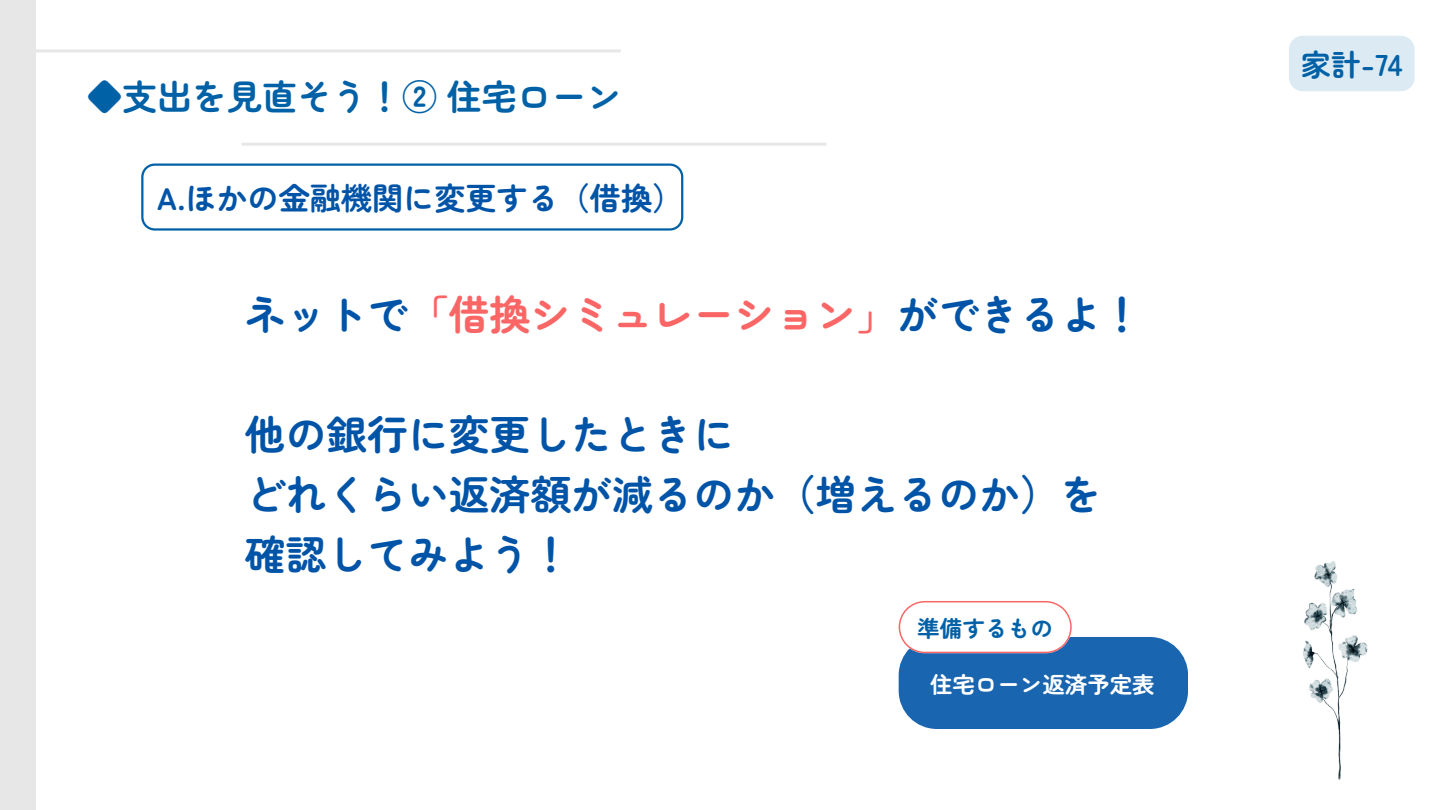
<style>
.page{position:relative;width:1440px;height:810px;background:#fff}
.page>*{position:absolute;margin:0;border:0;box-sizing:border-box;transform-origin:0 0}
.t1{font:700 40.8px/60px "Zen Maru Gothic";color:#0054a7}
.t2{font:700 40.8px "Zen Maru Gothic";color:#fa6666}
.t3{font:700 35px "Zen Maru Gothic";color:#0061a7}
.t4{font:700 31.1px "Zen Maru Gothic";color:#0054a7}
.t5{font:700 30px "Zen Maru Gothic";color:#0061a7}
.t6{font:700 22.6px "Zen Maru Gothic";color:#0061a7}
.t7{font:700 22.5px "Zen Maru Gothic";color:#fff}
.s1{color:#0054a7}
</style>
<div class="page">
<div style="left:0;top:0;width:36px;height:810px;background:#e7e7e7"></div>
<hr style="left:242px;top:143px;width:584px;height:3px;background:#e7e7e7">
<hr style="left:36px;top:49px;width:585px;height:3px;background:#e7e7e7">
<svg style="left:141px;top:164px;width:542px;height:66px"></svg>
<div style="left:899px;top:637px;width:289px;height:92px;background:#1a65af;border-radius:38px"></div>
<svg style="left:899px;top:601px;width:173px;height:52px"></svg>
<img style="left:1303px;top:561px;width:65px;height:219px">
<div style="left:1289px;top:36px;width:126px;height:55px;background:#dceaf4;border-radius:14px"></div>
<p class="t3" style="left:87px;top:70px;width:536px">◆支出を見直そう！② 住宅ローン</p>
<h1 class="t4" style="left:157px;top:174px;width:528px">A.ほかの金融機関に変更する（借換）</h1>
<h2 class="t2" style="left:245px;top:283px;width:899px"><span class="s1">ネットで</span>「借換シミュレーション」<span class="s1">ができるよ！</span></h2>
<p class="t1" style="left:245px;top:402px;width:858px">他の銀行に変更したときに<br>どれくらい返済額が減るのか（増えるのか）を確認してみよう！</p>
<p class="t6" style="left:917px;top:611px;width:137px">準備するもの</p>
<h1 class="t7" style="left:930px;top:667px;width:226px">住宅ローン返済予定表</h1>
<h3 class="t5" style="left:1301px;top:41px;width:103px">家計-74</h3>
</div>
